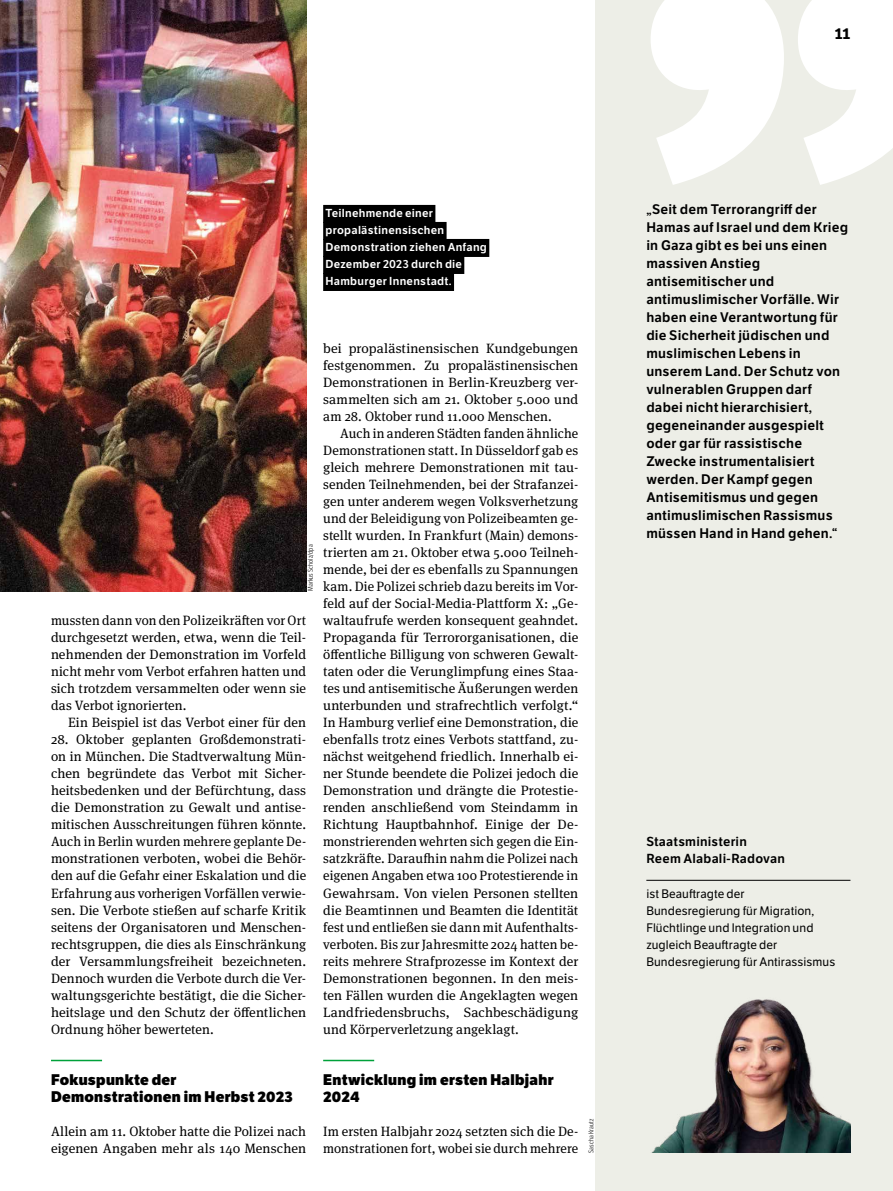
<style>
.page{position:relative;width:893px;height:1191px;background:#fff}
.page>*{position:absolute;margin:0;border:0;box-sizing:border-box;transform-origin:0 0}
.t1{font:15px/17px "LFT Etica XB";letter-spacing:.02em;color:#000}
.t2{font:700 15px "LFT Etica";color:#000}
.t3{font:13.5px/17px "Meta Serif Pro";letter-spacing:.01em;color:#000;text-align:justify}
.t4{font:13.5px/18px "LFT Etica SB";letter-spacing:.015em;color:#000}
.t5{font:12.75px/17px "LFT Etica SB";letter-spacing:.015em;color:#000}
.t6{font:12px/17px "LFT Etica";letter-spacing:.01em;color:#000}
.t7{font:11.25px/17px "LFT Etica SB";letter-spacing:.025em;color:#fff}
.t8{font:300 6.75px "LFT Etica Condensed";letter-spacing:.025em;color:#000}
</style>
<div class="page">
<div style="left:595px;top:0;width:298px;height:1191px;background:#edeee7"></div>
<svg style="left:651px;top:0;width:242px;height:185px;fill:#fff"></svg>
<img style="left:0;top:0;width:306px;height:591px">
<hr style="left:51px;top:1059px;width:51px;height:2px;background:#00a13a">
<hr style="left:323px;top:1059px;width:51px;height:2px;background:#00a13a">
<div style="left:323px;top:205px;width:112px;height:18px;background:#000"></div>
<div style="left:323px;top:222px;width:124px;height:18px;background:#000"></div>
<div style="left:323px;top:239px;width:166px;height:18px;background:#000"></div>
<div style="left:323px;top:256px;width:141px;height:18px;background:#000"></div>
<div style="left:323px;top:273px;width:131px;height:18px;background:#000"></div>
<img style="left:652px;top:999px;width:198px;height:153px">
<hr style="left:646px;top:880px;width:204px;height:1px;background:#000">
<p class="t2" style="left:835px;top:25px;width:17px">11</p>
<p class="t7" style="left:325px;top:205px;width:163px">Teilnehmende einer propalästinensischen<br>Demonstration ziehen Anfang<br>Dezember 2023 durch die<br>Hamburger Innenstadt.</p>
<p class="t8" style="left:307px;top:591px;width:48px;rotate:-90deg">Markus Scholz/dpa</p>
<p class="t3" style="left:51px;top:611px;width:257px">mussten dann von den Polizeikräften vor Ort durchgesetzt werden, etwa, wenn die Teil&shy;nehmenden der Demonstration im Vorfeld nicht mehr vom Verbot erfahren hatten und sich trotzdem versammelten oder wenn sie das Verbot ignorierten.</p>
<p class="t3" style="left:68px;top:713px;width:240px">Ein Beispiel ist das Verbot einer für den</p>
<p class="t3" style="left:51px;top:730px;width:257px">28. Oktober geplanten Großdemonstrati&shy;on in München. Die Stadtverwaltung Mün&shy;chen begründete das Verbot mit Sicher&shy;heitsbedenken und der Befürchtung, dass die Demonstration zu Gewalt und antise&shy;mitischen Ausschreitungen führen könnte.<br>Auch in Berlin wurden mehrere geplante De&shy;monstrationen verboten, wobei die Behör&shy;den auf die Gefahr einer Eskalation und die Erfahrung aus vorherigen Vorfällen verwie&shy;sen. Die Verbote stießen auf scharfe Kritik seitens der Organisatoren und Menschen&shy;rechtsgruppen, die dies als Einschränkung der Versammlungsfreiheit bezeichneten.<br>Dennoch wurden die Verbote durch die Ver&shy;waltungsgerichte bestätigt, die die Sicher&shy;heitslage und den Schutz der öffentlichen Ordnung höher bewerteten.</p>
<p class="t1" style="left:51px;top:1071px;width:243px">Fokuspunkte der<br>Demonstrationen im Herbst 2023</p>
<p class="t3" style="left:51px;top:1121px;width:257px">Allein am 11. Oktober hatte die Polizei nach eigenen Angaben mehr als 140 Menschen</p>
<p class="t3" style="left:323px;top:339px;width:257px">bei propalästinensischen Kundgebungen festgenommen. Zu propalästinensischen Demonstrationen in Berlin-Kreuzberg ver&shy;sammelten sich am 21. Oktober 5.000 und am 28. Oktober rund 11.000 Menschen.</p>
<p class="t3" style="left:323px;top:424px;width:257px;text-indent:17px">Auch in anderen Städten fanden ähnliche Demonstrationen statt. In Düsseldorf gab es gleich mehrere Demonstrationen mit tau&shy;senden Teilnehmenden, bei der Strafanzei&shy;gen unter anderem wegen Volksverhetzung und der Beleidigung von Polizeibeamten ge&shy;stellt wurden. In Frankfurt (Main) demons&shy;trierten am 21. Oktober etwa 5.000 Teilneh&shy;mende, bei der es ebenfalls zu Spannungen kam. Die Polizei schrieb dazu bereits im Vor&shy;feld auf der Social-Media-Plattform X: „Ge&shy;waltaufrufe werden konsequent geahndet.<br>Propaganda für Terrororganisationen, die öffentliche Billigung von schweren Gewalt&shy;taten oder die Verunglimpfung eines Staa&shy;tes und antisemitische Äußerungen werden unterbunden und strafrechtlich verfolgt.“ In Hamburg verlief eine Demonstration, die ebenfalls trotz eines Verbots stattfand, zu&shy;nächst weitgehend friedlich. Innerhalb ei&shy;ner Stunde beendete die Polizei jedoch die Demonstration und drängte die Protestie&shy;renden anschließend vom Steindamm in Richtung Hauptbahnhof. Einige der De&shy;monstrierenden wehrten sich gegen die Ein&shy;satzkräfte. Daraufhin nahm die Polizei nach eigenen Angaben etwa 100 Protestierende in Gewahrsam. Von vielen Personen stellten die Beamtinnen und Beamten die Identität fest und entließen sie dann mit Aufenthalts&shy;verboten. Bis zur Jahresmitte 2024 hatten be&shy;reits mehrere Strafprozesse im Kontext der Demonstrationen begonnen. In den meis&shy;ten Fällen wurden die Angeklagten wegen Landfriedensbruchs, Sachbeschädigung und Körperverletzung angeklagt.</p>
<p class="t1" style="left:323px;top:1071px;width:232px">Entwicklung im ersten Halbjahr<br>2024</p>
<p class="t3" style="left:323px;top:1121px;width:257px">Im ersten Halbjahr 2024 setzten sich die De&shy;monstrationen fort, wobei sie durch mehrere</p>
<p class="t8" style="left:587px;top:1152px;width:36px;rotate:-90deg">Sascha Krautz</p>
<p class="t4" style="left:646px;top:200px;width:203px">„Seit dem Terrorangriff der<br>Hamas auf Israel und dem Krieg in Gaza gibt es bei uns einen massiven Anstieg antisemitischer und antimuslimischer Vorfälle. Wir haben eine Verantwortung für die Sicherheit jüdischen und muslimischen Lebens in unserem Land. Der Schutz von vulnerablen Gruppen darf dabei nicht hierarchisiert, gegeneinander ausgespielt oder gar für rassistische<br>Zwecke instrumentalisiert werden. Der Kampf gegen<br>Antisemitismus und gegen antimuslimischen Rassismus müssen Hand in Hand gehen.“</p>
<p class="t5" style="left:646px;top:833px;width:140px">Staatsministerin<br>Reem Alabali-Radovan</p>
<p class="t6" style="left:646px;top:885px;width:190px">ist Beauftragte der<br>Bundesregierung für Migration,<br>Flüchtlinge und Integration und zugleich Beauftragte der<br>Bundesregierung für Antirassismus</p>
</div>
